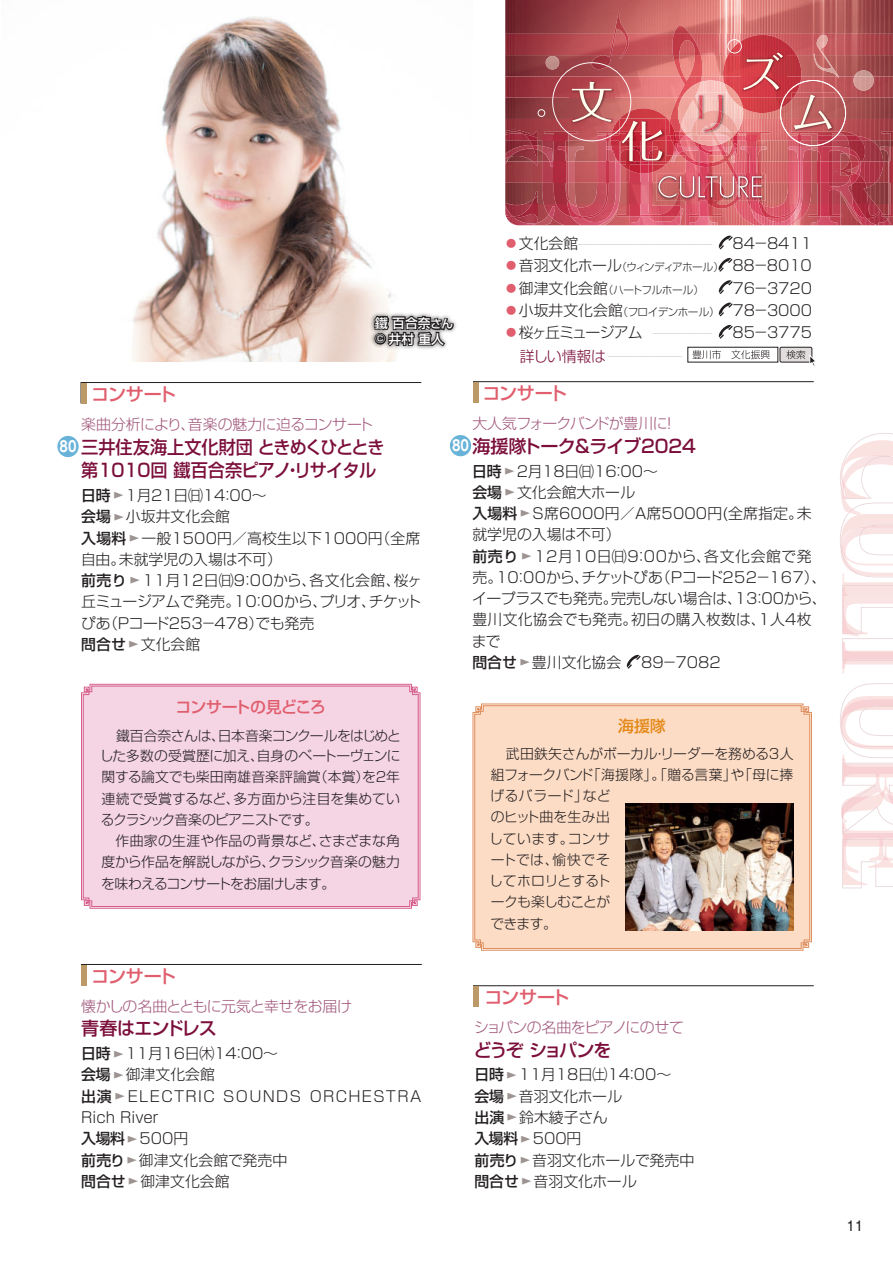
<style>
.page{position:relative;width:893px;height:1263px;background:#fff}
.page>*{position:absolute;margin:0;border:0;box-sizing:border-box;transform-origin:0 0}
.t1{font:500 18px/23.4px "Shin Go Pro";color:#7b0e3a;scale:.95 1}
.t2{font:500 18px "Shin Go Pro";letter-spacing:-.045em;color:#e05e6d}
.t3{font:500 18px "Shin Go Pro";letter-spacing:-.01em;color:#7b0e3a}
.t4{font:500 18px "Shin Go Pro";letter-spacing:-.115em;color:#7b0e3a}
.t5{font:500 18px "Shin Go Pro";letter-spacing:-.055em;color:#7b0e3a}
.t6{font:500 15.9px "Shin Go Pro";letter-spacing:-.045em;color:#e05e6d}
.t7{font:500 15.9px "Shin Go Pro";color:#e4891a}
.t8{font:300 14.85px/21.3px "Shin Go Pro";color:#231f20}
.t9{font:300 14.85px "Shin Go Pro";letter-spacing:-.035em;color:#a1577b}
.t10{font:300 14.85px/22.6px "Shin Go Pro";color:#dad5d4;text-align:right}
.t11{font:300 14.85px "Shin Go Pro";letter-spacing:-.06em;color:#a1577b}
.t12{font:700 14.85px "Jun 501 Pro";color:#fff;scale:.9 1}
.t13{font:300 13.8px/21.1px "Shin Go Pro";letter-spacing:-.01em;color:#231f20}
.t14{font:13.35px "Gothic MB101 Pro";color:#231f20}
.t15{font:500 12.75px/15.9px "Shin Go Pro";color:#fff}
.t16{font:300 10.65px "Shin Go Pro";letter-spacing:-.035em;color:#231f20}
.s1{font-size:11.7px}
.s2{font-weight:400;color:#e05e6d}
.s3{color:#231f20}
.s4{font-size:10.65px}
.s5{font-weight:400;font-size:14.85px;color:#e05e6d}
.s6{font-size:14.85px}
.s7{color:#dad5d4}
.s8{color:#7b0e3a}
.s9{font-weight:500}
</style>
<div class="page">
<svg style="left:840px;top:433px;width:53px;height:455px"></svg>
<svg style="left:719px;top:236px;width:14px;height:13px"></svg>
<svg style="left:719px;top:258px;width:13px;height:14px"></svg>
<svg style="left:719px;top:280px;width:14px;height:14px"></svg>
<svg style="left:719px;top:303px;width:14px;height:13px"></svg>
<svg style="left:719px;top:325px;width:14px;height:14px"></svg>
<img style="left:505px;top:0;width:388px;height:34px">
<img style="left:505px;top:34px;width:388px;height:5px">
<img style="left:670px;top:25px;width:65px;height:14px">
<img style="left:672px;top:34px;width:29px;height:5px">
<img style="left:591px;top:13px;width:36px;height:26px">
<img style="left:610px;top:34px;width:19px;height:5px">
<img style="left:814px;top:35px;width:14px;height:4px">
<img style="left:728px;top:35px;width:68px;height:4px">
<img style="left:505px;top:39px;width:388px;height:187px">
<div style="left:688px;top:347px;width:90px;height:15px;border:1px solid #231f20"></div>
<div style="left:780px;top:347px;width:32px;height:15px;background:#e0dddc;border-radius:2px"></div>
<div style="left:780px;top:347px;width:32px;height:15px;border:1px solid #231f20;border-radius:2px"></div>
<svg style="left:692px;top:350px;width:29px;height:9px"></svg>
<svg style="left:731px;top:350px;width:39px;height:9px"></svg>
<svg style="left:786px;top:350px;width:29px;height:16px"></svg>
<svg style="left:473px;top:381px;width:341px;height:22px"></svg>
<div style="left:474px;top:382px;width:5px;height:21px;background:#bc9a68"></div>
<div style="left:57px;top:436px;width:22px;height:21px;background:#69b3d9;border-radius:50%"></div>
<svg style="left:81px;top:684px;width:339px;height:225px;background:#e7a0bb"></svg>
<div style="left:83px;top:686px;width:336px;height:221px;background:#f5d4e4"></div>
<svg style="left:627px;top:655px;width:13px;height:13px"></svg>
<img style="left:132px;top:16px;width:265px;height:345px">
<div style="left:370px;top:311px;width:88px;height:39px;background:#231f20;opacity:.75"></div>
<svg style="left:372px;top:312px;width:83px;height:36px;background:#7a7777"></svg>
<div style="left:474px;top:705px;width:336px;height:244px;background:#fddcc5"></div>
<img style="left:625px;top:804px;width:169px;height:126px">
<div style="left:450px;top:435px;width:21px;height:21px;background:#69b3d9;border-radius:50%"></div>
<svg style="left:81px;top:382px;width:341px;height:22px"></svg>
<div style="left:81px;top:383px;width:5px;height:21px;background:#bc9a68"></div>
<svg style="left:81px;top:964px;width:341px;height:22px"></svg>
<div style="left:82px;top:965px;width:5px;height:20px;background:#bc9a68"></div>
<svg style="left:473px;top:985px;width:341px;height:22px"></svg>
<div style="left:474px;top:986px;width:5px;height:21px;background:#bc9a68"></div>
<p class="t15" style="left:375px;top:313px;width:80px">鐵 百合奈<span class="s1">さん©</span> 井村 重人</p>
<p class="t10" style="left:504px;top:230px;width:210px"><span class="s2">◯</span><span class="s3">文化会館</span>—————————</p>
<p class="t8" style="left:504px;top:230px;width:310px;line-height:22.4px;text-align:right">84－8411<br><span class="s2">◯</span>音羽文化ホール<span class="s4">（ウィンディアホール）</span> 88－8010</p>
<p class="t16" style="left:504px;top:281px;width:202px"><span class="s5">◯</span><span class="s6">御津文化会館</span>（ハートフルホール）</p>
<p class="t8" style="left:504px;top:275px;width:310px;line-height:22.4px;text-align:justify;text-indent:229px">76－3720 <span class="s2">◯</span>小坂井文化会館<span class="s4">（フロイデンホール）</span> 78－3000 <span class="s2">◯</span>桜ヶ丘ミュージアム <span class="s7">————</span></p>
<p class="t10" style="left:520px;top:320px;width:294px"><span class="s3">85－3775<br></span><span class="s8">詳しい情報は</span> ————— 　　　　　　　　</p>
<p class="t2" style="left:91px;top:380px;width:86px">コンサート</p>
<p class="t9" style="left:81px;top:412px;width:294px">楽曲分析により、音楽の魅力に迫るコンサート</p>
<p class="t1" style="left:81px;top:433px;width:321px">三井住友海上文化財団 ときめくひととき第1010回 鐵百合奈ピアノ・リサイタル</p>
<p class="t8" style="left:81px;top:483px;width:343px"><span class="s9">日時</span><sup>⇔</sup>1月21日㈰14：00～<br><span class="s9">会場</span><sup>⇔</sup>小坂井文化会館<br><span class="s9">入場料</span><sup>⇔</sup>一般1500円／高校生以下1000円（全席自由。未就学児の入場は不可）<br><span class="s9">前売り</span><sup>⇔</sup>11月12日㈰9：00から、各文化会館、桜ヶ丘ミュージアムで発売。10：00から、プリオ、チケットぴあ（Pコード253－478）でも発売<br><span class="s9">問合せ</span><sup>⇔</sup>文化会館</p>
<p class="t12" style="left:60px;top:435px;width:20px">80</p>
<p class="t6" style="left:176px;top:693px;width:152px">コンサートの見どころ</p>
<p class="t13" style="left:100px;top:723px;width:303px;text-indent:16px">鐵百合奈さんは、日本音楽コンクールをはじめとした多数の受賞歴に加え、自身のベートーヴェンに関する論文でも柴田南雄音楽評論賞（本賞）を2年連続で受賞するなど、多方面から注目を集めているクラシック音楽のピアニストです。<br>　作曲家の生涯や作品の背景など、さまざまな角度から作品を解説しながら、クラシック音楽の魅力を味わえるコンサートをお届けします。</p>
<p class="t2" style="left:91px;top:961px;width:86px">コンサート</p>
<p class="t9" style="left:81px;top:994px;width:272px">懐かしの名曲とともに元気と幸せをお届け</p>
<p class="t5" style="left:81px;top:1014px;width:137px">青春はエンドレス</p>
<p class="t8" style="left:81px;top:1041px;width:342px"><span class="s9">日時</span><sup>⇔</sup>11月16日㈭14：00～<br><span class="s9">会場</span><sup>⇔</sup>御津文化会館<br><span class="s9">出演</span><sup>⇔</sup>ELECTRIC SOUNDS ORCHESTRA<br>Rich River<br><span class="s9">入場料</span><sup>⇔</sup>500円<br><span class="s9">前売り</span><sup>⇔</sup>御津文化会館で発売中<br><span class="s9">問合せ</span><sup>⇔</sup>御津文化会館</p>
<p class="t2" style="left:482px;top:379px;width:86px">コンサート</p>
<p class="t11" style="left:472px;top:411px;width:206px">大人気フォークバンドが豊川に！</p>
<p class="t3" style="left:472px;top:431px;width:225px">海援隊トーク＆ライブ2024</p>
<p class="t8" style="left:472px;top:458px;width:356px"><span class="s9">日時</span><sup>⇔</sup>2月18日㈰16：00～<br><span class="s9">会場</span><sup>⇔</sup>文化会館大ホール<br><span class="s9">入場料</span><sup>⇔</sup>S席6000円／A席5000円(全席指定。未就学児の入場は不可）<br><span class="s9">前売り</span><sup>⇔</sup>12月10日㈰9：00から、各文化会館で発売。10：00から、チケットぴあ（Pコード252－167）、イープラスでも発売。完売しない場合は、13：00から、豊川文化協会でも発売。初日の購入枚数は、1人4枚まで<br><span class="s9">問合せ</span><sup>⇔</sup>豊川文化協会　 89－7082</p>
<p class="t12" style="left:452px;top:434px;width:20px">80</p>
<p class="t7" style="left:618px;top:712px;width:49px">海援隊</p>
<p class="t13" style="left:489px;top:742px;width:306px;text-indent:17px">武田鉄矢さんがボーカル・リーダーを務める3人組フォークバンド「海援隊」。「贈る言葉」や「母に捧げるバラード」など<br>のヒット曲を生み出<br>しています。コンサ<br>ートでは、愉快でそ<br>してホロリとするト<br>ークも楽しむことが<br>できます。</p>
<p class="t2" style="left:484px;top:982px;width:86px">コンサート</p>
<p class="t9" style="left:474px;top:1015px;width:212px">ショパンの名曲をピアノにのせて</p>
<p class="t4" style="left:474px;top:1035px;width:139px">どうぞ ショパンを</p>
<p class="t8" style="left:474px;top:1062px;width:221px"><span class="s9">日時</span><sup>⇔</sup>11月18日㈯14：00～<br><span class="s9">会場</span><sup>⇔</sup>音羽文化ホール<br><span class="s9">出演</span><sup>⇔</sup>鈴木綾子さん<br><span class="s9">入場料</span><sup>⇔</sup>500円<br><span class="s9">前売り</span><sup>⇔</sup>音羽文化ホールで発売中<span class="s9">問合せ</span><sup>⇔</sup>音羽文化ホール</p>
<p class="t14" style="left:846px;top:1215px;width:19px">11</p>
</div>
